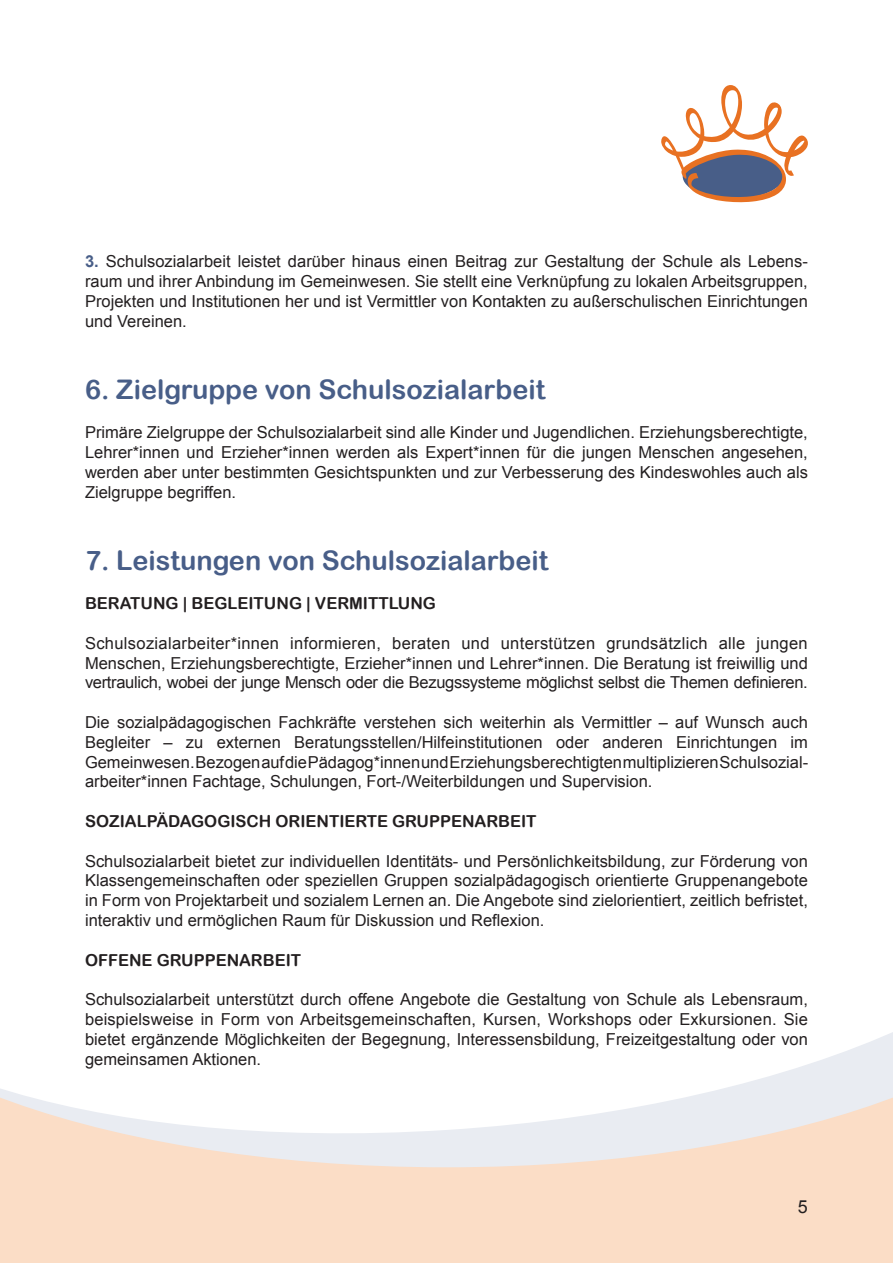
<style>
.page{position:relative;width:893px;height:1263px;background:#fff}
.page>*{position:absolute;margin:0;border:0;box-sizing:border-box;transform-origin:0 0}
.t1{font:27px "Arial Rounded MT Bold";color:#485e88}
.t2{font:18px "Arial";color:#231f20}
.t3{font:16.5px/19.8px "Arial";color:#231f20;text-align:justify}
.t4{font:16.5px "Arial Rounded MT Bold";color:#231f20}
.s1{font-weight:700;color:#485e88}
</style>
<div class="page">
<svg style="left:661px;top:85px;width:147px;height:118px"></svg>
<svg style="left:0;top:1032px;width:893px;height:61px"></svg>
<svg style="left:0;top:1093px;width:893px;height:170px;background:#f8e4d5"></svg>
<p class="t3" style="left:85px;top:252px;width:724px"><span class="s1">3.</span> Schulsozialarbeit leistet darüber hinaus einen Beitrag zur Gestaltung der Schule als Lebens&shy;raum und ihrer Anbindung im Gemeinwesen. Sie stellt eine Verknüpfung zu lokalen Arbeitsgruppen, Projekten und Institutionen her und ist Vermittler von Kontakten zu außerschulischen Einrichtungen und Vereinen.</p>
<h1 class="t1" style="left:85px;top:373px;width:462px">6. Zielgruppe von Schulsozialarbeit</h1>
<p class="t3" style="left:85px;top:423px;width:724px">Primäre Zielgruppe der Schulsozialarbeit sind alle Kinder und Jugendlichen. Erziehungsberechtigte, Lehrer*innen und Erzieher*innen werden als Expert*innen für die jungen Menschen angesehen, werden aber unter bestimmten Gesichtspunkten und zur Verbesserung des Kindeswohles auch als Zielgruppe begriffen.</p>
<h1 class="t1" style="left:85px;top:544px;width:465px">7. Leistungen von Schulsozialarbeit</h1>
<p class="t4" style="left:85px;top:594px;width:352px">BERATUNG | BEGLEITUNG | VERMITTLUNG</p>
<p class="t3" style="left:85px;top:633px;width:724px">Schulsozialarbeiter*innen informieren, beraten und unterstützen grundsätzlich alle jungen Menschen, Erziehungsberechtigte, Erzieher*innen und Lehrer*innen. Die Beratung ist freiwillig und vertraulich, wobei der junge Mensch oder die Bezugssysteme möglichst selbst die Themen definieren.</p>
<p class="t3" style="left:85px;top:712px;width:725px">Die sozialpädagogischen Fachkräfte verstehen sich weiterhin als Vermittler – auf Wunsch auch Begleiter – zu externen Beratungsstellen/Hilfeinstitutionen oder anderen Einrichtungen im Gemeinwesen. Bezogen auf die Pädagog*innen und Erziehungsberechtigten multiplizieren Schulsozial&shy;arbeiter*innen Fachtage, Schulungen, Fort-/Weiterbildungen und Supervision.</p>
<p class="t4" style="left:85px;top:811px;width:453px">SOZIALPÄDAGOGISCH ORIENTIERTE GRUPPENARBEIT</p>
<p class="t3" style="left:85px;top:851px;width:724px">Schulsozialarbeit bietet zur individuellen Identitäts- und Persönlichkeitsbildung, zur Förderung von Klassengemeinschaften oder speziellen Gruppen sozialpädagogisch orientierte Gruppenangebote in Form von Projektarbeit und sozialem Lernen an. Die Angebote sind zielorientiert, zeitlich befristet, interaktiv und ermöglichen Raum für Diskussion und Reflexion.</p>
<p class="t4" style="left:85px;top:950px;width:218px">OFFENE GRUPPENARBEIT</p>
<p class="t3" style="left:85px;top:990px;width:724px">Schulsozialarbeit unterstützt durch offene Angebote die Gestaltung von Schule als Lebensraum, beispielsweise in Form von Arbeitsgemeinschaften, Kursen, Workshops oder Exkursionen. Sie bietet ergänzende Möglichkeiten der Begegnung, Interessensbildung, Freizeitgestaltung oder von gemeinsamen Aktionen.</p>
<p class="t2" style="left:798px;top:1195px;width:12px">5</p>
</div>
